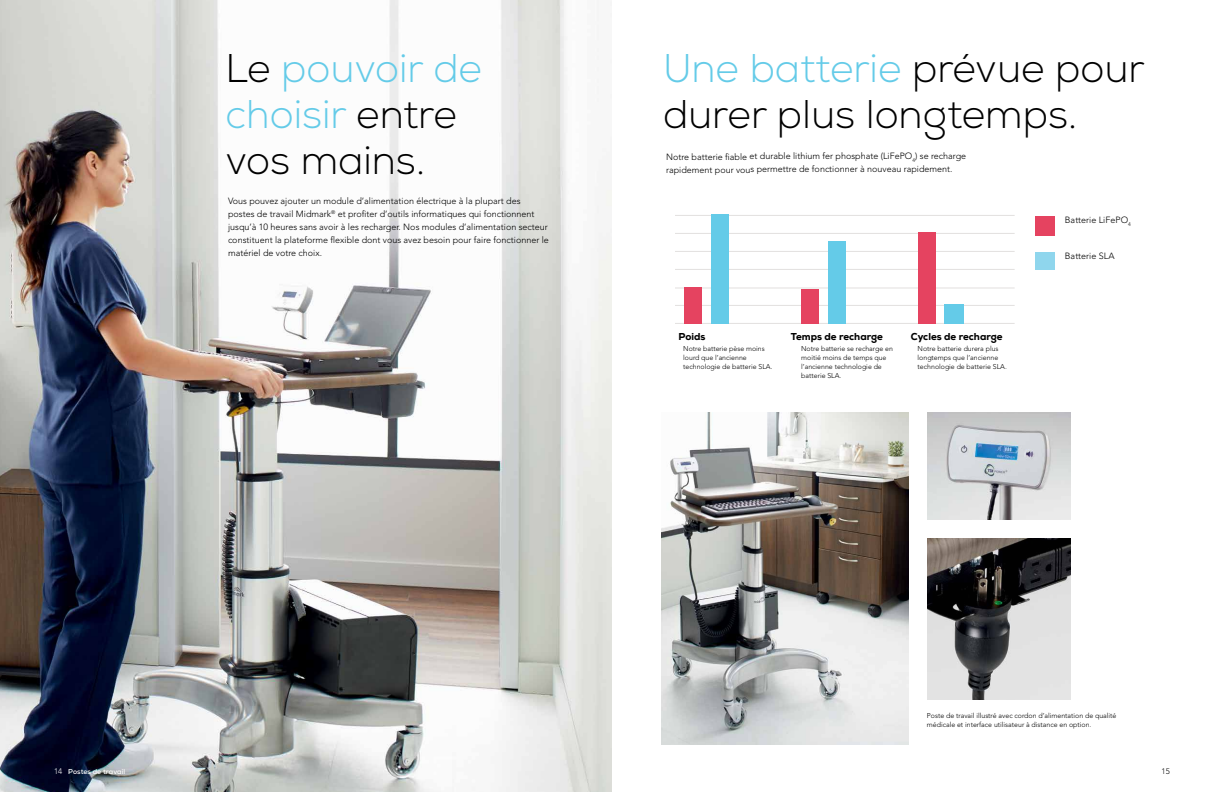
<style>
.page{position:relative;width:1224px;height:792px;background:#fff}
.page>*{position:absolute;margin:0;border:0;box-sizing:border-box;transform-origin:0 0}
.t1{font:300 40px/46px "Nexa";color:#000}
.t2{font:800 10px "Nexa";color:#000}
.t3{font:300 9px/13px "Avenir LT Std";color:#000}
.t4{font:300 8px "Avenir LT Std";color:#000}
.t5{font:300 7px/9px "Avenir LT Std";color:#000}
.t6{font:700 7px "Nexa";letter-spacing:-.005em;color:#fff}
.s1{color:#64cbe8}
.s2{font-family:"Avenir LT Std";font-weight:300;font-size:8px}
</style>
<div class="page">
<hr style="left:675px;top:323px;width:340px;height:1px;background:#e4e2e1">
<hr style="left:675px;top:305px;width:340px;height:1px;background:#e4e2e1">
<hr style="left:675px;top:287px;width:340px;height:2px;background:#e4e2e1">
<hr style="left:675px;top:269px;width:340px;height:1px;background:#e4e2e1">
<hr style="left:675px;top:251px;width:340px;height:1px;background:#e4e2e1">
<hr style="left:675px;top:233px;width:340px;height:1px;background:#e4e2e1">
<hr style="left:675px;top:215px;width:340px;height:1px;background:#e4e2e1">
<img style="left:0;top:0;width:612px;height:792px">
<img style="left:661px;top:412px;width:248px;height:333px">
<img style="left:927px;top:412px;width:144px;height:108px">
<img style="left:927px;top:538px;width:144px;height:162px">
<div style="left:1035px;top:252px;width:20px;height:18px;background:#8fd6ed"></div>
<div style="left:1035px;top:216px;width:20px;height:20px;background:#e54360"></div>
<div style="left:684px;top:287px;width:18px;height:37px;background:#e54360"></div>
<div style="left:711px;top:215px;width:18px;height:109px;background:#64cbe8"></div>
<div style="left:801px;top:289px;width:18px;height:35px;background:#e54360"></div>
<div style="left:828px;top:242px;width:18px;height:82px;background:#64cbe8"></div>
<div style="left:918px;top:233px;width:18px;height:91px;background:#e54360"></div>
<div style="left:944px;top:305px;width:20px;height:19px;background:#64cbe8"></div>
<h1 class="t1" style="left:225px;top:46px;width:258px">Le <span class="s1">pouvoir de choisir</span> entre vos mains.</h1>
<h1 class="t1" style="left:663px;top:46px;width:483px"><span class="s1">Une batterie</span> prévue pour durer plus longtemps.</h1>
<p class="t3" style="left:228px;top:195px;width:323px">Vous pouvez ajouter un module d’alimentation électrique à la plupart des postes de travail Midmark<sup>®</sup> et profiter d’outils informatiques qui fonctionnent jusqu’à 10 heures sans avoir à les recharger. Nos modules d’alimentation secteur constituent la plateforme flexible dont vous avez besoin pour faire fonctionner le matériel de votre choix.</p>
<p class="t3" style="left:666px;top:150px;width:302px">Notre batterie fiable et durable lithium fer phosphate (LiFePO<sub>4</sub>) se recharge rapidement pour vous permettre de fonctionner à nouveau rapidement.</p>
<p class="t3" style="left:1065px;top:213px;width:67px">Batterie LiFePO<sub>4</sub></p>
<p class="t3" style="left:1065px;top:249px;width:51px">Batterie SLA</p>
<p class="t2" style="left:679px;top:330px;width:28px">Poids</p>
<p class="t2" style="left:791px;top:330px;width:94px">Temps de recharge</p>
<p class="t2" style="left:911px;top:330px;width:93px">Cycles de recharge</p>
<p class="t5" style="left:683px;top:345px;width:91px">Notre batterie pèse moins lourd que l’ancienne technologie de batterie SLA.</p>
<p class="t5" style="left:801px;top:345px;width:93px">Notre batterie se recharge en moitié moins de temps que l’ancienne technologie de batterie SLA.</p>
<p class="t5" style="left:918px;top:345px;width:91px">Notre batterie durera plus longtemps que l’ancienne technologie de batterie SLA.</p>
<p class="t6" style="left:54px;top:767px;width:73px"><span class="s2">14</span> Postes de travail</p>
<p class="t5" style="left:927px;top:711px;width:191px">Poste de travail illustré avec cordon d’alimentation de qualité médicale et interface utilisateur à distance en option.</p>
<p class="t4" style="left:1162px;top:767px;width:10px">15</p>
</div>
